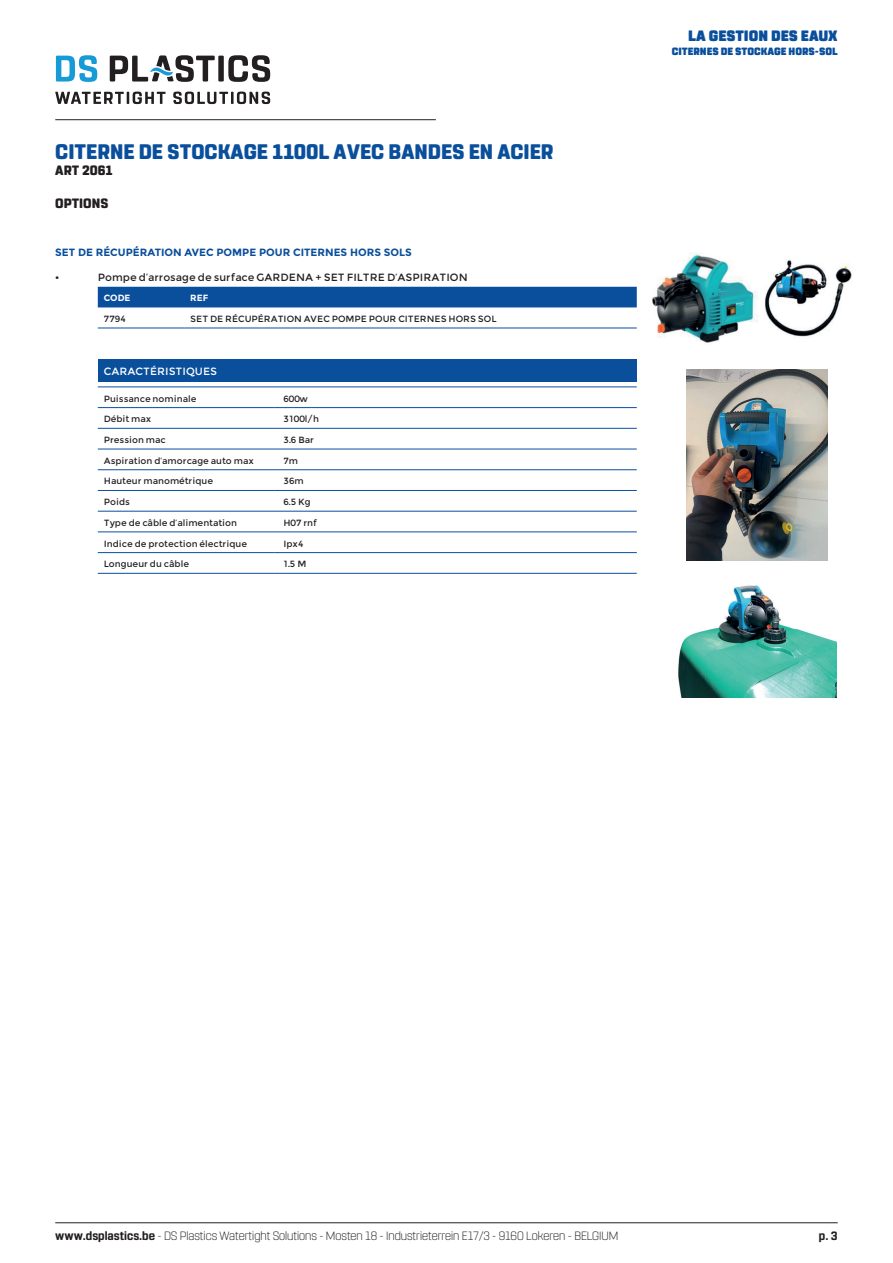
<style>
.page{position:relative;width:893px;height:1263px;background:#fff}
.page>*{position:absolute;margin:0;border:0;box-sizing:border-box;transform-origin:0 0}
.t1{font:800 21px "Rohn Rounded";color:#0a4f9c}
.t2{font:900 15px "Rohn Rounded";color:#0a4f9c}
.t3{font:800 13.5px "Rohn Rounded";color:#231f20}
.t4{font:300 12px "Rohn Rounded";color:#231f20}
.t5{font:700 12px "Rohn Rounded";color:#231f20}
.t6{font:10.5px "Montserrat";color:#231f20}
.t7{font:700 10.5px "Montserrat";color:#0a4f9c}
.t8{font:900 10.5px "Rohn Rounded";color:#0a4f9c}
.t9{font:10.5px "Montserrat";color:#fff}
.t10{font:9px "Montserrat";color:#231f20}
.t11{font:700 9px "Montserrat";color:#fff}
.s1{font-weight:700}
</style>
<div class="page">
<hr style="left:55px;top:119px;width:381px;height:1px;background:#231f20">
<hr style="left:55px;top:1222px;width:783px;height:1px;background:#231f20">
<svg style="left:56px;top:55px;width:41px;height:27px"></svg>
<svg style="left:55px;top:92px;width:215px;height:12px"></svg>
<svg style="left:110px;top:55px;width:160px;height:27px"></svg>
<div style="left:98px;top:287px;width:539px;height:20px;background:#0a4f9c"></div>
<hr style="left:98px;top:328px;width:86px;height:1px;background:#0a4f9c">
<hr style="left:184px;top:328px;width:453px;height:1px;background:#0a4f9c">
<div style="left:98px;top:359px;width:539px;height:22px;background:#0a4f9c"></div>
<hr style="left:98px;top:387px;width:177px;height:1px;background:#0a4f9c">
<hr style="left:275px;top:387px;width:362px;height:1px;background:#0a4f9c">
<hr style="left:98px;top:407px;width:177px;height:1px;background:#0a4f9c">
<hr style="left:275px;top:407px;width:362px;height:1px;background:#0a4f9c">
<hr style="left:98px;top:428px;width:177px;height:1px;background:#0a4f9c">
<hr style="left:275px;top:428px;width:362px;height:1px;background:#0a4f9c">
<hr style="left:98px;top:449px;width:177px;height:1px;background:#0a4f9c">
<hr style="left:275px;top:449px;width:362px;height:1px;background:#0a4f9c">
<hr style="left:98px;top:469px;width:177px;height:1px;background:#0a4f9c">
<hr style="left:275px;top:469px;width:362px;height:1px;background:#0a4f9c">
<hr style="left:98px;top:490px;width:177px;height:1px;background:#0a4f9c">
<hr style="left:275px;top:490px;width:362px;height:1px;background:#0a4f9c">
<hr style="left:98px;top:511px;width:177px;height:1px;background:#0a4f9c">
<hr style="left:275px;top:511px;width:362px;height:1px;background:#0a4f9c">
<hr style="left:98px;top:532px;width:177px;height:1px;background:#0a4f9c">
<hr style="left:275px;top:532px;width:362px;height:1px;background:#0a4f9c">
<hr style="left:98px;top:552px;width:177px;height:1px;background:#0a4f9c">
<hr style="left:275px;top:552px;width:362px;height:1px;background:#0a4f9c">
<hr style="left:98px;top:573px;width:177px;height:1px;background:#0a4f9c">
<hr style="left:275px;top:573px;width:362px;height:1px;background:#0a4f9c">
<img style="left:652px;top:253px;width:200px;height:90px">
<img style="left:678px;top:585px;width:158px;height:112px">
<img style="left:686px;top:370px;width:141px;height:190px">
<h1 class="t1" style="left:55px;top:139px;width:500px">CITERNE DE STOCKAGE 1100L AVEC BANDES EN ACIER</h1>
<h3 class="t3" style="left:55px;top:162px;width:59px">ART 2061</h3>
<h3 class="t3" style="left:55px;top:195px;width:55px">OPTIONS</h3>
<p class="t7" style="left:55px;top:246px;width:358px">SET DE RÉCUPÉRATION AVEC POMPE POUR CITERNES HORS SOLS</p>
<p class="t6" style="left:55px;top:271px;width:6px">•</p>
<p class="t6" style="left:98px;top:271px;width:371px">Pompe d’arrosage de surface GARDENA + SET FILTRE D’ASPIRATION</p>
<p class="t11" style="left:104px;top:293px;width:28px">CODE</p>
<p class="t11" style="left:190px;top:293px;width:19px">REF</p>
<p class="t10" style="left:104px;top:313px;width:24px">7794</p>
<p class="t10" style="left:190px;top:313px;width:308px">SET DE RÉCUPÉRATION AVEC POMPE POUR CITERNES HORS SOL</p>
<p class="t9" style="left:104px;top:365px;width:115px">CARACTÉRISTIQUES</p>
<p class="t10" style="left:104px;top:393px;width:94px">Puissance nominale</p>
<p class="t10" style="left:283px;top:393px;width:26px">600w</p>
<p class="t10" style="left:104px;top:414px;width:49px">Débit max</p>
<p class="t10" style="left:283px;top:414px;width:37px">3100l/h</p>
<p class="t10" style="left:104px;top:434px;width:64px">Pression mac</p>
<p class="t10" style="left:283px;top:434px;width:32px">3.6 Bar</p>
<p class="t10" style="left:104px;top:455px;width:152px">Aspiration d’amorcage auto max</p>
<p class="t10" style="left:283px;top:455px;width:16px">7m</p>
<p class="t10" style="left:104px;top:476px;width:111px">Hauteur manométrique</p>
<p class="t10" style="left:283px;top:476px;width:22px">36m</p>
<p class="t10" style="left:104px;top:496px;width:28px">Poids</p>
<p class="t10" style="left:283px;top:496px;width:29px">6.5 Kg</p>
<p class="t10" style="left:104px;top:517px;width:135px">Type de câble d’alimentation</p>
<p class="t10" style="left:283px;top:517px;width:35px">H07 rnf</p>
<p class="t10" style="left:104px;top:538px;width:145px">Indice de protection électrique</p>
<p class="t10" style="left:283px;top:538px;width:22px">Ipx4</p>
<p class="t10" style="left:104px;top:559px;width:87px">Longueur du câble</p>
<p class="t10" style="left:283px;top:559px;width:25px">1.5 M</p>
<h2 class="t2" style="left:688px;top:27px;width:151px">LA GESTION DES EAUX</h2>
<p class="t8" style="left:672px;top:45px;width:168px">CITERNES DE STOCKAGE HORS-SOL</p>
<h3 class="t4" style="left:55px;top:1229px;width:565px"><span class="s1">www.dsplastics.be</span> - DS Plastics Watertight Solutions - Mosten 18 - Industrieterrein E17/3 - 9160 Lokeren - BELGIUM</h3>
<h3 class="t5" style="left:819px;top:1229px;width:20px">p. 3</h3>
</div>
